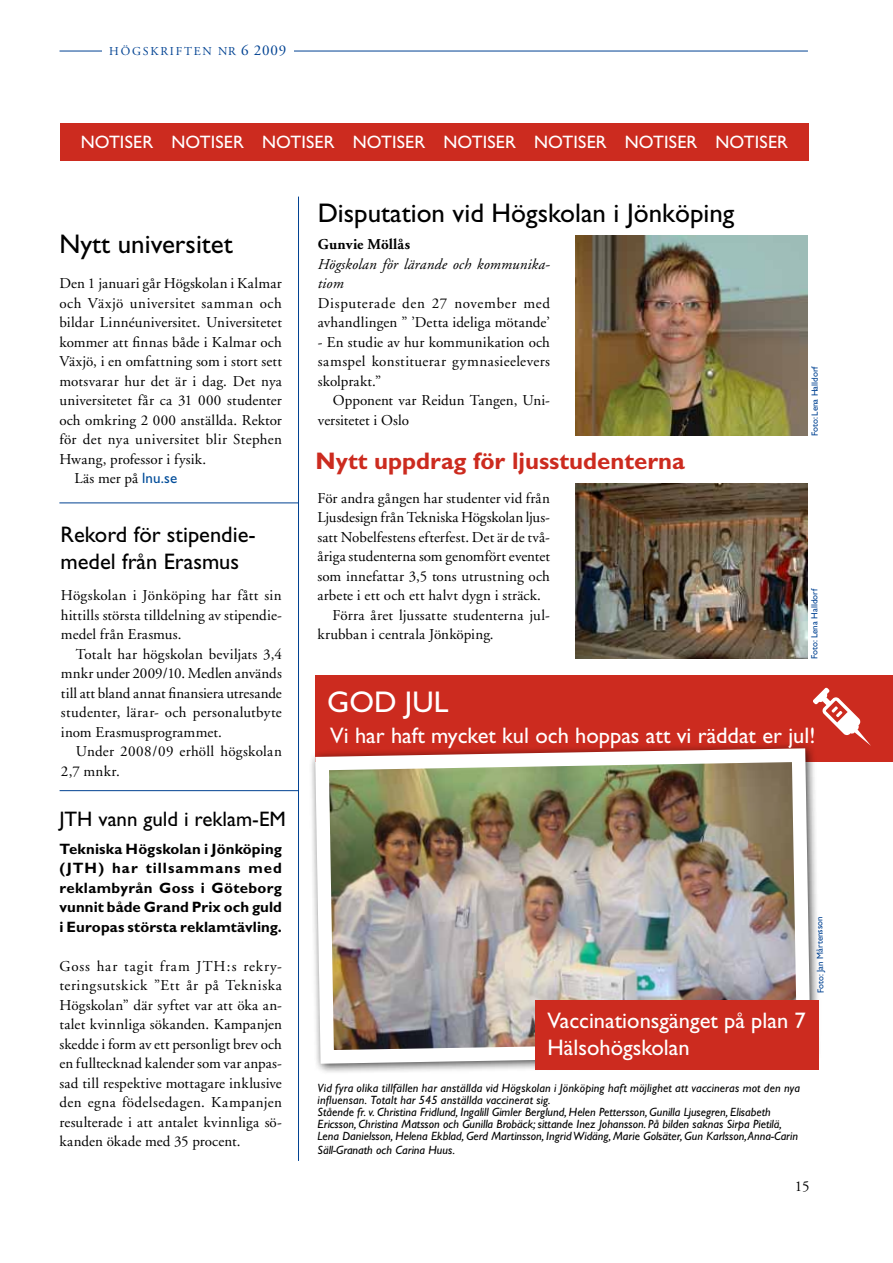
<style>
.page{position:relative;width:893px;height:1263px;background:#fff}
.page>*{position:absolute;margin:0;border:0;box-sizing:border-box;transform-origin:0 0}
.t1{font:30px "Gill Sans";color:#fff}
.t2{font:27px "Gill Sans";color:#000}
.t3{font:700 24px "Gill Sans";color:#cc2b1f}
.t4{font:22.5px/27px "Gill Sans";color:#fff}
.t5{font:22.5px/27px "Gill Sans";color:#000}
.t6{font:21px "Gill Sans";color:#000}
.t7{font:18px "Gill Sans";letter-spacing:.01em;color:#fff}
.t8{font:15px/19.5px "Adobe Garamond";letter-spacing:.01em;color:#000;text-align:justify}
.t9{font:700 15px/19.5px "Gill Sans";letter-spacing:.01em;color:#000;text-align:justify}
.t10{font:italic 15px/19.5px "Adobe Garamond";letter-spacing:.01em;color:#000}
.t11{font:15px "Adobe Garamond";letter-spacing:.035em;color:#000}
.t12{font:700 15px "Adobe Garamond";letter-spacing:.01em;color:#000}
.t13{font:italic 12px/12px "Gill Sans";color:#000}
.t14{font:12px "Adobe Garamond";letter-spacing:.15em;color:#004292}
.t15{font:9px "Gill Sans";color:#004292}
.s1{font-size:15px}
.s2{font-family:"Gill Sans";color:#004c99}
</style>
<div class="page">
<hr style="left:60px;top:51px;width:748px;height:1px;background:#004292">
<div style="left:102px;top:44px;width:191px;height:20px;background:#fff"></div>
<div style="left:315px;top:675px;width:578px;height:87px;background:#cc2b1f"></div>
<div style="left:60px;top:123px;width:749px;height:38px;background:#cc2b1f"></div>
<img style="left:311px;top:744px;width:506px;height:326px">
<div style="left:535px;top:1000px;width:283px;height:70px;background:#cc2b1f"></div>
<svg style="left:813px;top:687px;width:58px;height:59px"></svg>
<img style="left:575px;top:236px;width:233px;height:199px">
<img style="left:575px;top:483px;width:232px;height:176px">
<hr style="left:298px;top:197px;width:1px;height:964px;background:#004292">
<hr style="left:59px;top:503px;width:239px;height:1px;background:#004292">
<hr style="left:60px;top:790px;width:238px;height:1px;background:#004292">
<p class="t14" style="left:109px;top:44px;width:178px">HÖGSKRIFTEN NR <span class="s1">6 2009</span></p>
<p class="t7" style="left:81px;top:131px;width:698px">NOTISER NOTISER NOTISER NOTISER NOTISER NOTISER NOTISER NOTISER</p>
<h2 class="t2" style="left:59px;top:228px;width:175px">Nytt universitet</h2>
<p class="t8" style="left:59px;top:274px;width:224px">Den 1 januari går Högskolan i Kalmar</p>
<p class="t11" style="left:59px;top:295px;width:224px">och Växjö universitet samman och</p>
<p class="t8" style="left:59px;top:313px;width:224px">bildar Linnéuniversitet. Universitetet</p>
<p class="t8" style="left:59px;top:332px;width:224px">kommer att finnas både i Kalmar och</p>
<p class="t8" style="left:59px;top:352px;width:224px">Växjö, i en omfattning som i stort sett</p>
<p class="t8" style="left:59px;top:371px;width:224px">motsvarar hur det är i dag. Det nya</p>
<p class="t8" style="left:59px;top:391px;width:224px">universitetet får ca 31 000 studenter</p>
<p class="t8" style="left:59px;top:410px;width:224px">och omkring 2 000 anställda. Rektor</p>
<p class="t8" style="left:59px;top:430px;width:224px">för det nya universitet blir Stephen</p>
<p class="t8" style="left:59px;top:449px;width:148px">Hwang, professor i fysik.</p>
<p class="t8" style="left:74px;top:469px;width:104px">Läs mer på <span class="s2">lnu.se</span></p>
<h3 class="t5" style="left:61px;top:521px;width:197px">Rekord för stipendie&shy;medel från Erasmus</h3>
<p class="t8" style="left:61px;top:586px;width:222px">Högskolan i Jönköping har fått sin hittills största tilldelning av stipendie&shy;medel från Erasmus.</p>
<p class="t8" style="left:61px;top:644px;width:222px;text-indent:15px">Totalt har högskolan beviljats 3,4 mnkr under 2009/10. Medlen används till att bland annat finansiera utresande studenter, lärar- och personalutbyte inom Erasmusprogrammet.</p>
<p class="t8" style="left:61px;top:742px;width:222px;text-indent:15px">Under 2008/09 erhöll högskolan<br>2,7 mnkr.</p>
<h3 class="t6" style="left:59px;top:806px;width:213px">JTH vann guld i reklam-EM</h3>
<p class="t9" style="left:60px;top:839px;width:224px">Tekniska Högskolan i Jönköping (JTH) har tillsammans med reklambyrån Goss i Göteborg vunnit både Grand Prix och guld i Europas största reklamtävling.</p>
<p class="t8" style="left:60px;top:956px;width:224px">Goss har tagit fram JTH:s rekry&shy;teringsutskick ”Ett år på Tekniska Högskolan” där syftet var att öka an&shy;talet kvinnliga sökanden. Kampanjen skedde i form av ett personligt brev och en fulltecknad kalender som var anpas&shy;sad till respektive mottagare inklusive den egna födelsedagen. Kampanjen resulterade i att antalet kvinnliga sö&shy;kanden ökade med 35 procent.</p>
<h2 class="t2" style="left:318px;top:197px;width:418px">Disputation vid Högskolan i Jönköping</h2>
<p class="t12" style="left:318px;top:236px;width:94px">Gunvie Möllås</p>
<p class="t10" style="left:318px;top:255px;width:234px">Högskolan för lärande och kommunika&shy;tiom</p>
<p class="t8" style="left:318px;top:293px;width:234px">Disputerade den 27 november med avhandlingen ” ’Detta ideliga mötande’</p>
<p class="t8" style="left:318px;top:332px;width:234px">- En studie av hur kommunikation och samspel konstituerar gymnasieelevers skolprakt.”</p>
<p class="t8" style="left:318px;top:391px;width:234px;text-indent:15px">Opponent var Reidun Tangen, Uni&shy;versitetet i Oslo</p>
<h3 class="t3" style="left:316px;top:446px;width:371px">Nytt uppdrag för ljusstudenterna</h3>
<p class="t8" style="left:317px;top:488px;width:234px">För andra gången har studenter vid från</p>
<p class="t8" style="left:317px;top:508px;width:234px">Ljusdesign från Tekniska Högskolan ljus-</p>
<p class="t8" style="left:317px;top:527px;width:234px">satt Nobelfestens efterfest. Det är de två-</p>
<p class="t8" style="left:317px;top:547px;width:234px">åriga studenterna som genomfört eventet</p>
<p class="t8" style="left:317px;top:566px;width:234px">som innefattar 3,5 tons utrustning och</p>
<p class="t8" style="left:317px;top:586px;width:225px">arbete i ett och ett halvt dygn i sträck.</p>
<p class="t8" style="left:332px;top:605px;width:219px">Förra året ljussatte studenterna jul-</p>
<p class="t8" style="left:317px;top:625px;width:178px">krubban i centrala Jönköping.</p>
<p class="t15" style="left:810px;top:436px;width:72px;rotate:-90deg">Foto: Lena Halldorf</p>
<p class="t15" style="left:809px;top:659px;width:72px;rotate:-90deg">Foto: Lena Halldorf</p>
<h1 class="t1" style="left:327px;top:685px;width:24px">GOD</h1>
<h1 class="t1" style="left:405px;top:685px;width:45px">JUL</h1>
<h3 class="t4" style="left:330px;top:722px;width:487px">Vi har haft mycket kul och hoppas att vi räddat er jul!</h3>
<h3 class="t4" style="left:547px;top:1007px;width:260px">Vaccinationsgänget på plan 7<br>Hälsohögskolan</h3>
<p class="t13" style="left:318px;top:1082px;width:484px">Vid fyra olika tillfällen har anställda vid Högskolan i Jönköping haft möjlighet att vaccineras mot den nya influensan. Totalt har 545 anställda vaccinerat sig.<br>Stående fr. v. Christina Fridlund, Ingalill Gimler Berglund, Helen Pettersson, Gunilla Ljusegren, Elisabeth Ericsson, Christina Matsson och Gunilla Brobäck; sittande Inez Johansson. På bilden saknas Sirpa Pietilä, Lena Danielsson, Helena Ekblad, Gerd Martinsson, Ingrid Widäng, Marie Golsäter, Gun Karlsson, Anna-Carin</p>
<p class="t13" style="left:318px;top:1144px;width:139px">Säll-Granath och Carina Huus.</p>
<p class="t15" style="left:815px;top:993px;width:78px;rotate:-91deg">Foto: Jan M årtensson</p>
<p class="t8" style="left:795px;top:1177px;width:16px">15</p>
</div>
